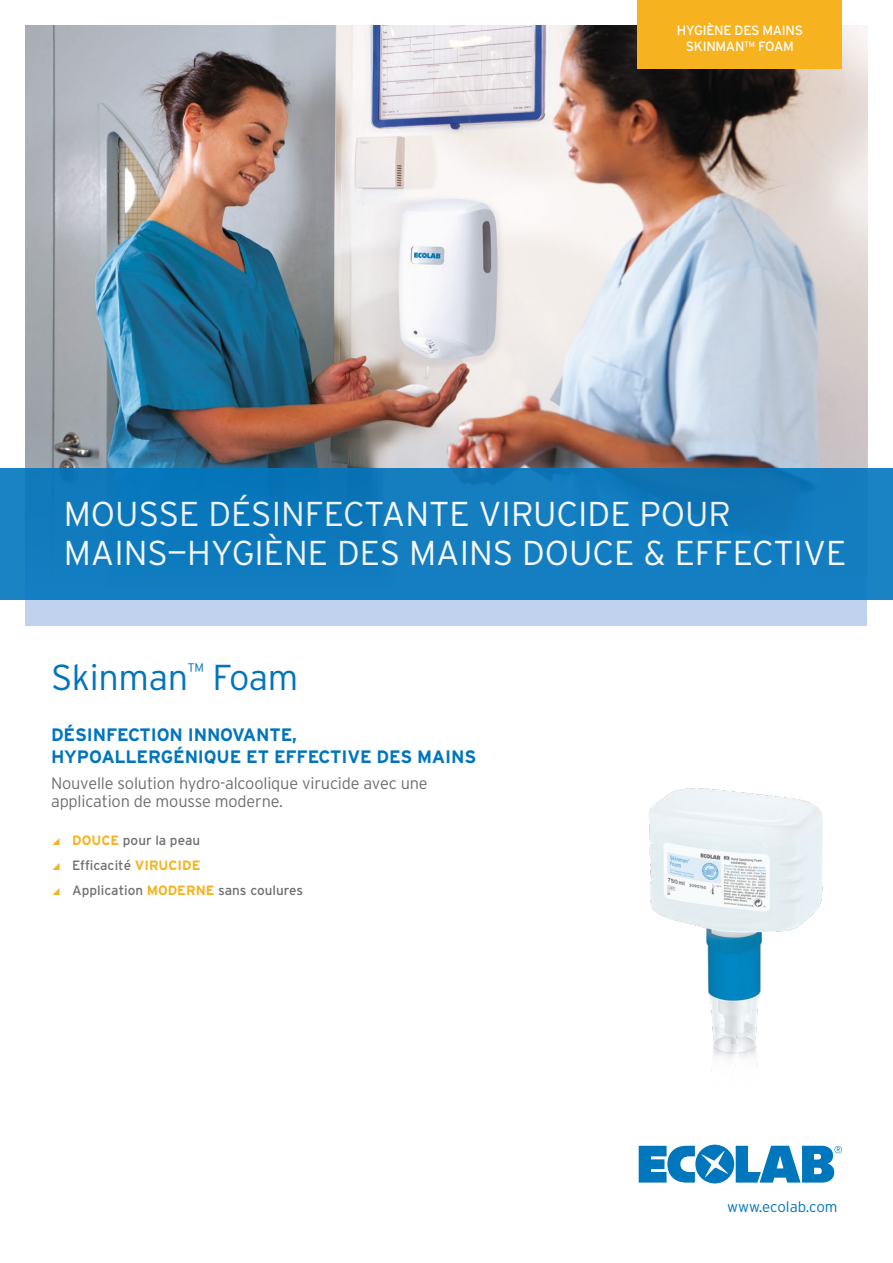
<style>
.page{position:relative;width:893px;height:1263px;background:#fff}
.page>*{position:absolute;margin:0;border:0;box-sizing:border-box;transform-origin:0 0}
.t1{font:300 36px "Interstate";letter-spacing:-.01em;color:#0075bd}
.t2{font:300 34.5px/39px "Interstate";color:#fff}
.t3{font:700 18px/21.6px "Interstate";letter-spacing:-.01em;color:#0075bd}
.t4{font:300 16.5px/18px "Interstate";letter-spacing:-.01em;color:#706f6f}
.t5{font:300 15px "Interstate";color:#0075bd}
.t6{font:13.5px/25px "Interstate";color:#706f6f}
.t7{font:13.5px/16.2px "Interstate";letter-spacing:-.02em;color:#fff;text-align:center}
.s1{color:#f6b21f}
.s2{font-weight:700;color:#f6b21f}
</style>
<div class="page">
<div style="left:26px;top:26px;width:841px;height:599px;background:#c1d2ee"></div>
<img style="left:26px;top:26px;width:841px;height:442px">
<div style="left:638px;top:0;width:204px;height:68px;background:#f6b21f"></div>
<div style="left:0;top:468px;width:893px;height:132px;background:linear-gradient(to right,#0e7abe,#137cbe)"></div>
<img style="left:649px;top:788px;width:174px;height:284px">
<svg style="left:639px;top:1145px;width:203px;height:38px"></svg>
<p class="t7" style="left:677px;top:22px;width:128px">HYGIÈNE DES MAINS<br>SKINMAN<sup>TM</sup> FOAM</p>
<h2 class="t2" style="left:64px;top:494px;width:784px">MOUSSE DÉSINFECTANTE VIRUCIDE POUR<br>MAINS—HYGIÈNE DES MAINS DOUCE &amp; EFFECTIVE</h2>
<h1 class="t1" style="left:51px;top:657px;width:249px">Skinman<sup>™</sup> Foam</h1>
<p class="t3" style="left:51px;top:724px;width:427px">DÉSINFECTION INNOVANTE,<br>HYPOALLERGÉNIQUE ET EFFECTIVE DES MAINS</p>
<p class="t4" style="left:51px;top:774px;width:378px">Nouvelle solution hydro-alcoolique virucide avec une application de mousse moderne.</p>
<p class="t6" style="left:51px;top:827px;width:254px"><span class="s1">◢</span> <span class="s2">DOUCE</span> pour la peau<br><span class="s1">◢</span> Efficacité <span class="s2">VIRUCIDE<br></span><span class="s1">◢</span> Application <span class="s2">MODERNE</span> sans coulures</p>
<p class="t5" style="left:727px;top:1198px;width:112px">www.ecolab.com</p>
</div>
